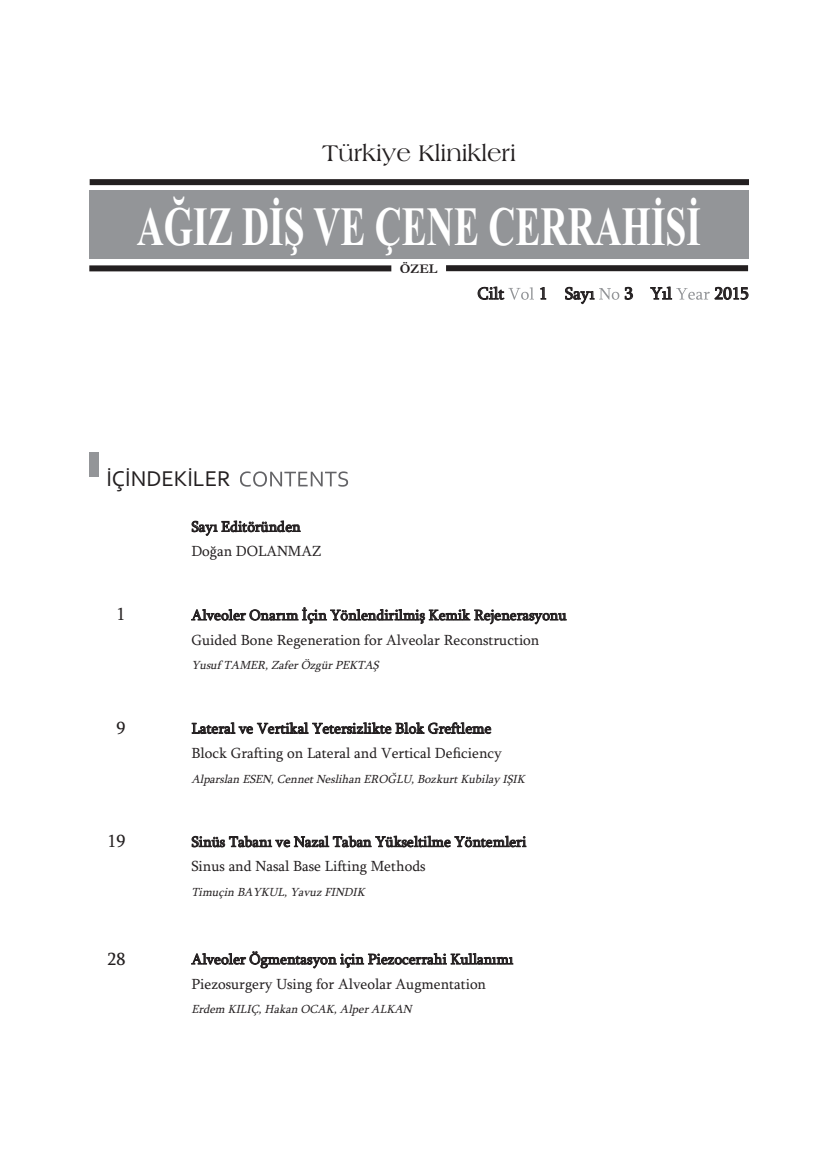
<style>
.page{position:relative;width:838px;height:1170px;background:#fff}
.page>*{position:absolute;margin:0;border:0;box-sizing:border-box;transform-origin:0 0}
.t1{font:700 55.35px "Times New Roman";color:#fff;scale:.68 1}
.t2{font:24px "Americana BT Roman";color:#231f20}
.t3{font:22.5px "Corbel";color:#231f20}
.t4{font:18px "Sylfaen";color:#231f20}
.t5{font:17.25px "Sylfaen";color:#231f20}
.t6{font:15px/24.6px "Sylfaen";color:#231f20}
.t7{font:700 13.5px "Garamond";color:#231f20}
.t8{font:italic 12px "Sylfaen";color:#231f20}
</style>
<div class="page">
<svg style="left:240px;top:471px;width:108px;height:15px"></svg>
<div style="left:89px;top:451px;width:10px;height:25px;background:#939598"></div>
<svg style="left:508px;top:287px;width:26px;height:13px"></svg>
<svg style="left:599px;top:288px;width:20px;height:12px"></svg>
<svg style="left:676px;top:288px;width:34px;height:12px"></svg>
<div style="left:89px;top:191px;width:659px;height:68px;background:#939598"></div>
<div style="left:90px;top:179px;width:659px;height:6px;background:#231f20"></div>
<div style="left:89px;top:265px;width:302px;height:6px;background:#231f20"></div>
<div style="left:446px;top:265px;width:302px;height:6px;background:#231f20"></div>
<h2 class="t2" style="left:322px;top:138px;width:195px">Türkiye Klinikleri</h2>
<h1 class="t1" style="left:137px;top:193px;width:831px">AĞIZ DİŞ VE ÇENE CERRAHİSİ</h1>
<p class="t7" style="left:399px;top:260px;width:39px">ÖZEL</p>
<h3 class="t3" style="left:106px;top:465px;width:126px">İÇİNDEKİLER</h3>
<p class="t6" style="left:191px;top:514px;width:132px">Sayı Editöründen<br>Doğan DOLANMAZ</p>
<p class="t5" style="left:477px;top:283px;width:28px">Cilt</p>
<p class="t5" style="left:539px;top:283px;width:57px">1 Sayı</p>
<p class="t5" style="left:624px;top:283px;width:49px">3 Yıl</p>
<p class="t5" style="left:714px;top:283px;width:36px">2015</p>
<p class="t4" style="left:116px;top:603px;width:10px">1</p>
<p class="t6" style="left:191px;top:602px;width:377px">Alveoler Onarım İçin Yönlendirilmiş Kemik Rejenerasyonu<br>Guided Bone Regeneration for Alveolar Reconstruction</p>
<p class="t8" style="left:191px;top:658px;width:192px">Yusuf TAMER, Zafer Özgür PEKTAŞ</p>
<p class="t4" style="left:116px;top:716px;width:10px">9</p>
<p class="t6" style="left:191px;top:715px;width:312px">Lateral ve Vertikal Yetersizlikte Blok Greftleme<br>Block Grafting on Lateral and Vertical Deficiency</p>
<p class="t8" style="left:191px;top:771px;width:338px">Alparslan ESEN, Cennet Neslihan EROĞLU, Bozkurt Kubilay IŞIK</p>
<p class="t4" style="left:107px;top:830px;width:19px">19</p>
<p class="t6" style="left:191px;top:829px;width:336px">Sinüs Tabanı ve Nazal Taban Yükseltilme Yöntemleri<br>Sinus and Nasal Base Lifting Methods</p>
<p class="t8" style="left:191px;top:884px;width:178px">Timuçin BAYKUL, Yavuz FINDIK</p>
<p class="t4" style="left:107px;top:947px;width:19px">28</p>
<p class="t6" style="left:191px;top:946px;width:323px">Alveoler Ögmentasyon için Piezocerrahi Kullanımı<br>Piezosurgery Using for Alveolar Augmentation</p>
<p class="t8" style="left:191px;top:1002px;width:225px">Erdem KILIÇ, Hakan OCAK, Alper ALKAN</p>
</div>
